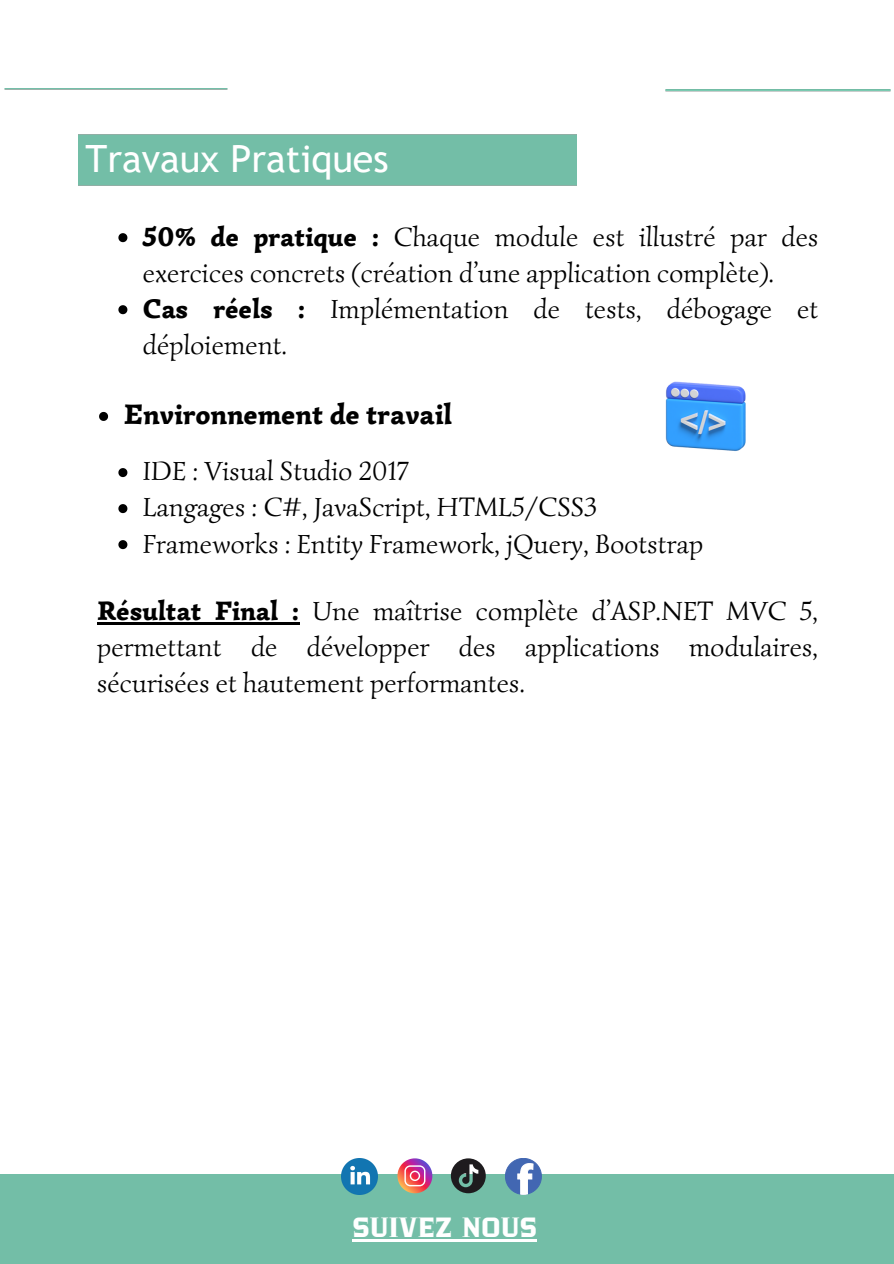
<style>
.page{position:relative;width:894px;height:1264px;background:#fff}
.page>*{position:absolute;margin:0;border:0;box-sizing:border-box;transform-origin:0 0}
.t1{font:37.5px "Trebuchet MS";color:#fff}
.t2{font:900 28.5px "Simonetta";letter-spacing:.01em;color:#000}
.t3{font:27px/36px "Simonetta";letter-spacing:.005em;color:#000}
.t4{font:27px "Zantiqa 4 F";letter-spacing:.005em;color:#fff}
.s1{font-weight:900}
</style>
<div class="page">
<img style="left:4px;top:89px;width:224px;height:1px">
<img style="left:665px;top:90px;width:226px;height:1px">
<div style="left:0;top:1174px;width:893px;height:89px;background:#73bea7"></div>
<svg style="left:505px;top:1158px;width:36px;height:36px"></svg>
<svg style="left:451px;top:1158px;width:34px;height:35px"></svg>
<svg style="left:397px;top:1158px;width:35px;height:35px"></svg>
<img style="left:342px;top:1158px;width:36px;height:36px">
<hr style="left:352px;top:1239px;width:185px;height:2px;background:#fff">
<svg style="left:118px;top:233px;width:9px;height:9px"></svg>
<svg style="left:118px;top:305px;width:9px;height:9px"></svg>
<svg style="left:99px;top:412px;width:9px;height:9px"></svg>
<svg style="left:118px;top:468px;width:9px;height:9px"></svg>
<svg style="left:118px;top:504px;width:9px;height:9px"></svg>
<svg style="left:118px;top:540px;width:9px;height:9px"></svg>
<hr style="left:97px;top:622px;width:202px;height:2px;background:#000">
<img style="left:665px;top:381px;width:81px;height:70px">
<p class="t1" style="left:86px;top:137px;width:304px">Travaux Pratiques</p>
<p class="t3" style="left:143px;top:218px;width:676px"><span class="s1">50% de pratique :</span> Chaque module est illustré par des exercices concrets (création d’une application complète).</p>
<h1 class="t3" style="left:143px;top:290px;width:676px"><span class="s1">Cas réels :</span> Implémentation de tests, débogage et déploiement.</h1>
<p class="t2" style="left:124px;top:397px;width:329px">Environnement de travail</p>
<p class="t3" style="left:143px;top:453px;width:267px">IDE : Visual Studio 2017</p>
<p class="t3" style="left:143px;top:489px;width:455px">Langages : C#, JavaScript, HTML5/CSS3</p>
<p class="t3" style="left:143px;top:525px;width:561px">Frameworks : Entity Framework, jQuery, Bootstrap</p>
<p class="t3" style="left:97px;top:593px;width:722px;text-align:justify"><span class="s1">Résultat Final :</span> Une maîtrise complète d’ASP.NET MVC 5, permettant de développer des applications modulaires, sécurisées et hautement performantes.</p>
<p class="t4" style="left:352px;top:1216px;width:186px">SUIVEZ NOUS</p>
</div>
